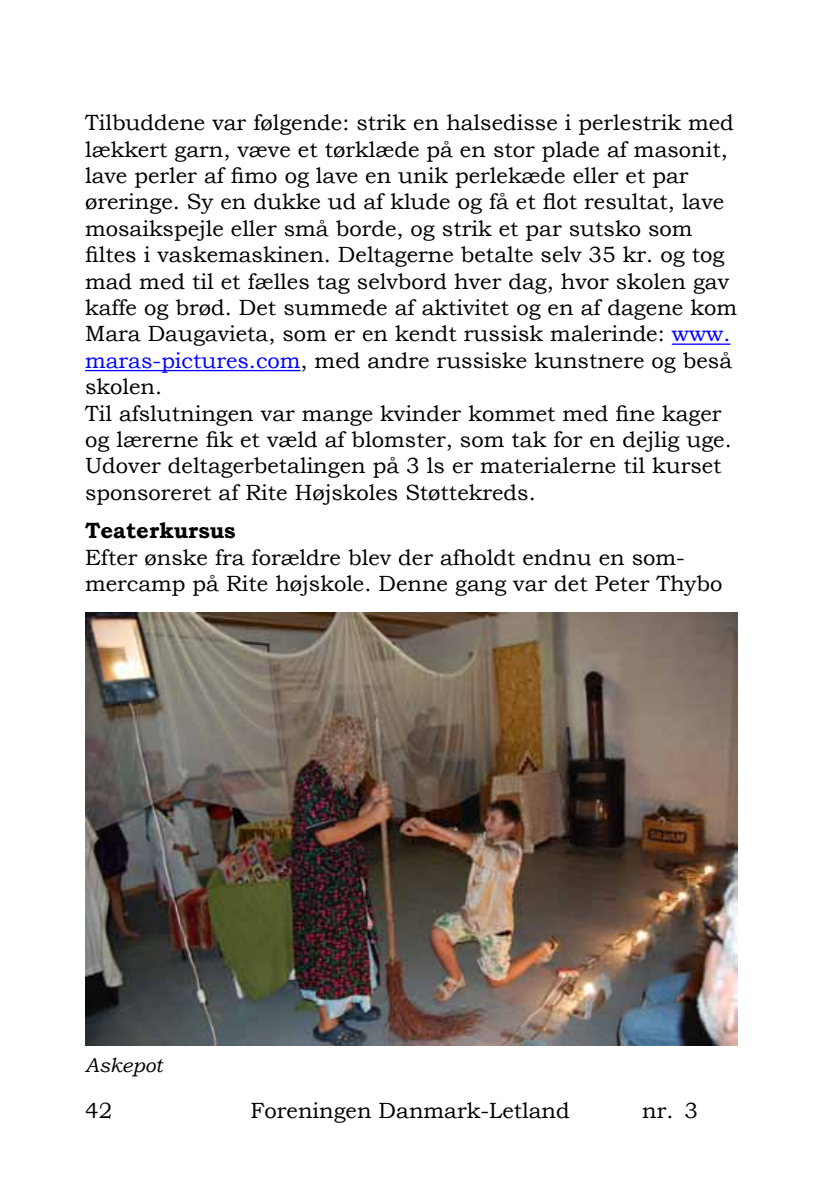
<style>
.page{position:relative;width:840px;height:1191px;background:#fff}
.page>*{position:absolute;margin:0;border:0;box-sizing:border-box;transform-origin:0 0}
.t1{font:22px/26.4px "Bookman Old Style";color:#000}
.t2{font:700 22px "Bookman Old Style";color:#000}
.t3{font:italic 20px "Bookman Old Style";color:#000}
.s1{color:#00f}
</style>
<div class="page">
<hr style="left:671px;top:343px;width:59px;height:2px;background:#00f">
<hr style="left:85px;top:370px;width:215px;height:1px;background:#00f">
<img style="left:85px;top:612px;width:652px;height:433px">
<p class="t1" style="left:85px;top:109px;width:653px">Tilbuddene var følgende: strik en halsedisse i perlestrik med lækkert garn, væve et tørklæde på en stor plade af masonit, lave perler af fimo og lave en unik perlekæde eller et par øreringe. Sy en dukke ud af klude og få et flot resultat, lave mosaikspejle eller små borde, og strik et par sutsko som filtes i vaskemaskinen. Deltagerne betalte selv 35 kr. og tog mad med til et fælles tag selvbord hver dag, hvor skolen gav kaffe og brød. Det summede af aktivitet og en af dagene kom Mara Daugavieta, som er en kendt russisk malerinde: <span class="s1">www. maras-pictures.com</span>, med andre russiske kunstnere og beså skolen.<br>Til afslutningen var mange kvinder kommet med fine kager og lærerne fik et væld af blomster, som tak for en dejlig uge.<br>Udover deltagerbetalingen på 3 ls er materialerne til kurset sponsoreret af Rite Højskoles Støttekreds.</p>
<p class="t2" style="left:85px;top:515px;width:152px">Teaterkursus</p>
<p class="t1" style="left:85px;top:544px;width:638px">Efter ønske fra forældre blev der afholdt endnu en som&shy;mercamp på Rite højskole. Denne gang var det Peter Thybo</p>
<p class="t3" style="left:85px;top:1051px;width:79px">Askepot</p>
<p class="t1" style="left:85px;top:1097px;width:29px">42</p>
<p class="t1" style="left:250px;top:1097px;width:320px">Foreningen Danmark-Letland</p>
<p class="t1" style="left:641px;top:1097px;width:57px">nr. 3</p>
</div>
